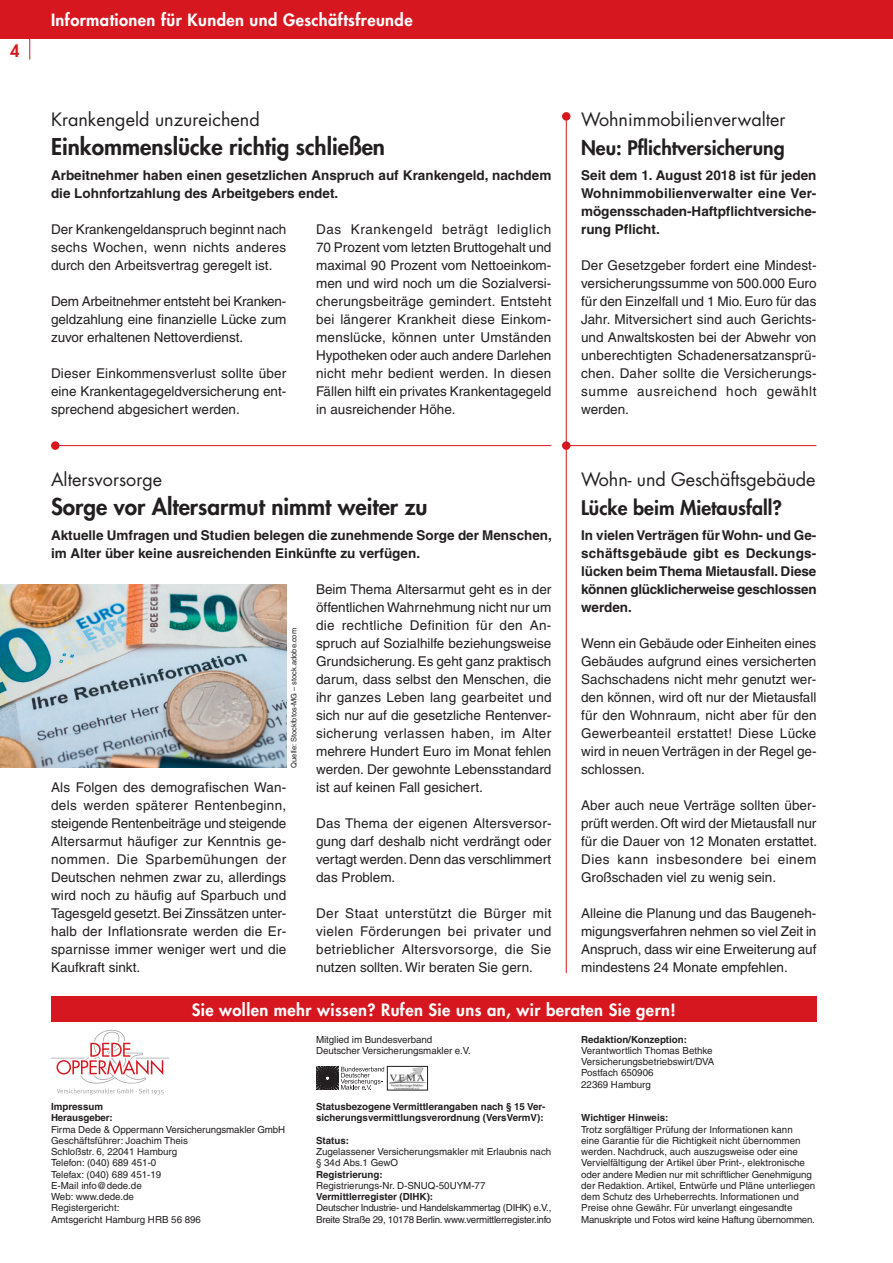
<style>
.page{position:relative;width:893px;height:1263px;background:#fff}
.page>*{position:absolute;margin:0;border:0;box-sizing:border-box;transform-origin:0 0}
.t1{font:800 22.5px "Futura LT";color:#231f20}
.t2{font:800 19.5px "Futura LT";color:#231f20}
.t3{font:18px "Futura LT";color:#231f20}
.t4{font:800 16.5px "Futura LT";letter-spacing:.025em;color:#fff}
.t5{font:800 16.5px "Futura LT";color:#d7171f}
.t6{font:13.5px/18px "Helvetica LT";color:#231f20;text-align:justify}
.t7{font:700 13.5px/18px "Helvetica LT";color:#231f20}
.t8{font:9.75px/11.2px "Helvetica LT";color:#231f20}
.t9{font:700 9.75px/11.2px "Helvetica LT";color:#231f20}
.t10{font:9.75px/11.2px "Helvetica LT";letter-spacing:-.025em;color:#231f20}
.t11{font:7.5px "Helvetica LT";color:#231f20}
</style>
<div class="page">
<div style="left:0;top:0;width:893px;height:38px;background:#d7171f"></div>
<div style="left:51px;top:996px;width:765px;height:26px;background:#d7171f"></div>
<svg style="left:29px;top:38px;width:1px;height:22px"></svg>
<img style="left:389px;top:1068px;width:37px;height:20px">
<div style="left:387px;top:1066px;width:41px;height:24px;border:1px solid #231f20"></div>
<svg style="left:51px;top:1029px;width:118px;height:66px"></svg>
<svg style="left:316px;top:1067px;width:68px;height:23px"></svg>
<hr style="left:566px;top:116px;width:1px;height:857px;background:#d7171f">
<div style="left:562px;top:112px;width:8px;height:9px;background:#d7171f;border-radius:50%"></div>
<hr style="left:55px;top:445px;width:496px;height:1px;background:#d7171f">
<div style="left:51px;top:441px;width:9px;height:9px;background:#d7171f;border-radius:50%"></div>
<hr style="left:566px;top:445px;width:250px;height:1px;background:#d7171f">
<div style="left:562px;top:441px;width:8px;height:9px;background:#d7171f;border-radius:50%"></div>
<img style="left:0;top:585px;width:286px;height:182px">
<p class="t5" style="left:10px;top:40px;width:11px">4</p>
<p class="t4" style="left:51px;top:9px;width:363px">Informationen für Kunden und Geschäftsfreunde</p>
<h3 class="t3" style="left:51px;top:108px;width:210px">Krankengeld unzureichend</h3>
<h1 class="t1" style="left:51px;top:131px;width:336px">Einkommenslücke richtig schließen</h1>
<p class="t7" style="left:51px;top:166px;width:502px">Arbeitnehmer haben einen gesetzlichen Anspruch auf Krankengeld, nachdem die Lohnfortzahlung des Arbeitgebers endet.</p>
<p class="t6" style="left:51px;top:220px;width:237px">Der Krankengeldanspruch beginnt nach sechs Wochen, wenn nichts anderes durch den Arbeitsvertrag geregelt ist.</p>
<p class="t6" style="left:51px;top:292px;width:237px">Dem Arbeitnehmer entsteht bei Kranken&shy;geldzahlung eine finanzielle Lücke zum zuvor erhaltenen Nettoverdienst.</p>
<p class="t6" style="left:51px;top:364px;width:237px">Dieser Einkommensverlust sollte über eine Krankentagegeldversicherung ent&shy;sprechend abgesichert werden.</p>
<p class="t6" style="left:316px;top:220px;width:237px">Das Krankengeld beträgt lediglich 70 Prozent vom letzten Bruttogehalt und maximal 90 Prozent vom Nettoeinkom&shy;men und wird noch um die Sozialversi&shy;cherungsbeiträge gemindert. Entsteht bei längerer Krankheit diese Einkom&shy;menslücke, können unter Umständen Hypotheken oder auch andere Darlehen nicht mehr bedient werden. In diesen Fällen hilft ein privates Krankentagegeld in ausreichender Höhe.</p>
<h3 class="t3" style="left:51px;top:468px;width:113px">Altersvorsorge</h3>
<h1 class="t1" style="left:51px;top:491px;width:378px">Sorge vor Altersarmut nimmt weiter zu</h1>
<p class="t7" style="left:51px;top:526px;width:502px">Aktuelle Umfragen und Studien belegen die zunehmende Sorge der Menschen, im Alter über keine ausreichenden Einkünfte zu verfügen.</p>
<p class="t11" style="left:289px;top:767px;width:141px;rotate:-90deg">Quelle: Stockfotos-MG – stock.adobe.com</p>
<p class="t6" style="left:51px;top:778px;width:237px">Als Folgen des demografischen Wan&shy;dels werden späterer Rentenbeginn, steigende Rentenbeiträge und steigende Altersarmut häufiger zur Kenntnis ge&shy;nommen. Die Sparbemühungen der Deutschen nehmen zwar zu, allerdings wird noch zu häufig auf Sparbuch und Tagesgeld gesetzt. Bei Zinssätzen unter&shy;halb der Inflationsrate werden die Er&shy;sparnisse immer weniger wert und die Kaufkraft sinkt.</p>
<p class="t6" style="left:316px;top:580px;width:237px">Beim Thema Altersarmut geht es in der öffentlichen Wahrnehmung nicht nur um die rechtliche Definition für den An&shy;spruch auf Sozialhilfe beziehungsweise Grundsicherung. Es geht ganz praktisch darum, dass selbst den Menschen, die ihr ganzes Leben lang gearbeitet und sich nur auf die gesetzliche Rentenver&shy;sicherung verlassen haben, im Alter mehrere Hundert Euro im Monat fehlen werden. Der gewohnte Lebensstandard ist auf keinen Fall gesichert.</p>
<p class="t6" style="left:316px;top:814px;width:237px">Das Thema der eigenen Altersversor&shy;gung darf deshalb nicht verdrängt oder vertagt werden. Denn das verschlimmert das Problem.</p>
<p class="t6" style="left:316px;top:904px;width:237px">Der Staat unterstützt die Bürger mit vielen Förderungen bei privater und betrieblicher Altersvorsorge, die Sie nutzen sollten. Wir beraten Sie gern.</p>
<h3 class="t3" style="left:581px;top:108px;width:206px">Wohnimmobilienverwalter</h3>
<h2 class="t2" style="left:581px;top:134px;width:205px">Neu: Pflichtversicherung</h2>
<p class="t7" style="left:581px;top:166px;width:237px;text-align:justify">Seit dem 1. August 2018 ist für jeden Wohnimmobilienverwalter eine Ver&shy;mögensschaden-Haftpflichtversiche&shy;rung Pflicht.</p>
<p class="t6" style="left:581px;top:256px;width:237px">Der Gesetzgeber fordert eine Mindest&shy;versicherungssumme von 500.000 Euro für den Einzelfall und 1 Mio. Euro für das Jahr. Mitversichert sind auch Gerichts&shy;und Anwaltskosten bei der Abwehr von unberechtigten Schadenersatzansprü&shy;chen. Daher sollte die Versicherungs&shy;summe ausreichend hoch gewählt werden.</p>
<h3 class="t3" style="left:581px;top:468px;width:236px">Wohn- und Geschäftsgebäude</h3>
<h2 class="t2" style="left:581px;top:494px;width:202px">Lücke beim Mietausfall?</h2>
<p class="t7" style="left:581px;top:526px;width:237px;text-align:justify">In vielen Verträgen für Wohn- und Ge&shy;schäftsgebäude gibt es Deckungs&shy;lücken beim Thema Mietausfall. Diese können glücklicherweise geschlossen werden.</p>
<p class="t6" style="left:581px;top:634px;width:237px">Wenn ein Gebäude oder Einheiten eines Gebäudes aufgrund eines versicherten Sachschadens nicht mehr genutzt wer&shy;den können, wird oft nur der Mietausfall für den Wohnraum, nicht aber für den Gewerbeanteil erstattet! Diese Lücke wird in neuen Verträgen in der Regel ge&shy;schlossen.</p>
<p class="t6" style="left:581px;top:796px;width:238px">Aber auch neue Verträge sollten über&shy;prüft werden. Oft wird der Mietausfall nur für die Dauer von 12 Monaten erstattet.<br>Dies kann insbesondere bei einem Großschaden viel zu wenig sein.</p>
<p class="t6" style="left:581px;top:904px;width:237px">Alleine die Planung und das Baugeneh&shy;migungsverfahren nehmen so viel Zeit in Anspruch, dass wir eine Erweiterung auf mindestens 24 Monate empfehlen.</p>
<p class="t4" style="left:192px;top:999px;width:486px">Sie wollen mehr wissen? Rufen Sie uns an, wir beraten Sie gern!</p>
<p class="t9" style="left:51px;top:1101px;width:63px">Impressum<br>Herausgeber:</p>
<p class="t8" style="left:51px;top:1123px;width:236px">Firma Dede &amp; Oppermann Versicherungsmakler GmbH<br>Geschäftsführer: Joachim Theis<br>Schloßstr. 6, 22041 Hamburg<br>Telefon: (040) 689 451-0<br>Telefax: (040) 689 451-19<br>E-Mail info@dede.de<br>Web: www.dede.de<br>Registergericht:<br>Amtsgericht Hamburg HRB 56 896</p>
<p class="t8" style="left:316px;top:1033px;width:156px">Mitglied im Bundesverband<br>Deutscher Versicherungsmakler e.V.</p>
<p class="t9" style="left:316px;top:1101px;width:231px">Statusbezogene Vermittlerangaben nach § 15 Ver&shy;sicherungsvermittlungsverordnung (VersVermV):</p>
<p class="t9" style="left:316px;top:1135px;width:35px">Status:</p>
<p class="t8" style="left:316px;top:1146px;width:237px">Zugelassener Versicherungsmakler mit Erlaubnis nach § 34d Abs.1 GewO</p>
<p class="t9" style="left:316px;top:1168px;width:68px">Registrierung:</p>
<p class="t8" style="left:316px;top:1180px;width:171px">Registrierungs-Nr. D-SNUQ-50UYM-77</p>
<p class="t9" style="left:316px;top:1191px;width:119px">Vermittlerregister (DIHK):</p>
<p class="t10" style="left:316px;top:1202px;width:237px">Deutscher Industrie- und Handelskammertag (DIHK) e.V.,<br>Breite Straße 29, 10178 Berlin. www.vermittlerregister.info</p>
<p class="t9" style="left:581px;top:1033px;width:107px">Redaktion/Konzeption:</p>
<p class="t8" style="left:581px;top:1045px;width:135px">Verantwortlich Thomas Bethke<br>Versicherungsbetriebswirt/DVA<br>Postfach 650906<br>22369 Hamburg</p>
<p class="t9" style="left:581px;top:1112px;width:89px">Wichtiger Hinweis:</p>
<p class="t8" style="left:581px;top:1123px;width:236px">Trotz sorgfältiger Prüfung der Informationen kann<br>eine Garantie für die Richtigkeit nicht übernommen werden. Nachdruck, auch auszugsweise oder eine Vervielfältigung der Artikel über Print-, elektronische oder andere Medien nur mit schriftlicher Genehmigung der Redaktion. Artikel, Entwürfe und Pläne unterliegen dem Schutz des Urheberrechts. Informationen und Preise ohne Gewähr. Für unverlangt eingesandte Manuskripte und Fotos wird keine Haftung übernommen.</p>
</div>
